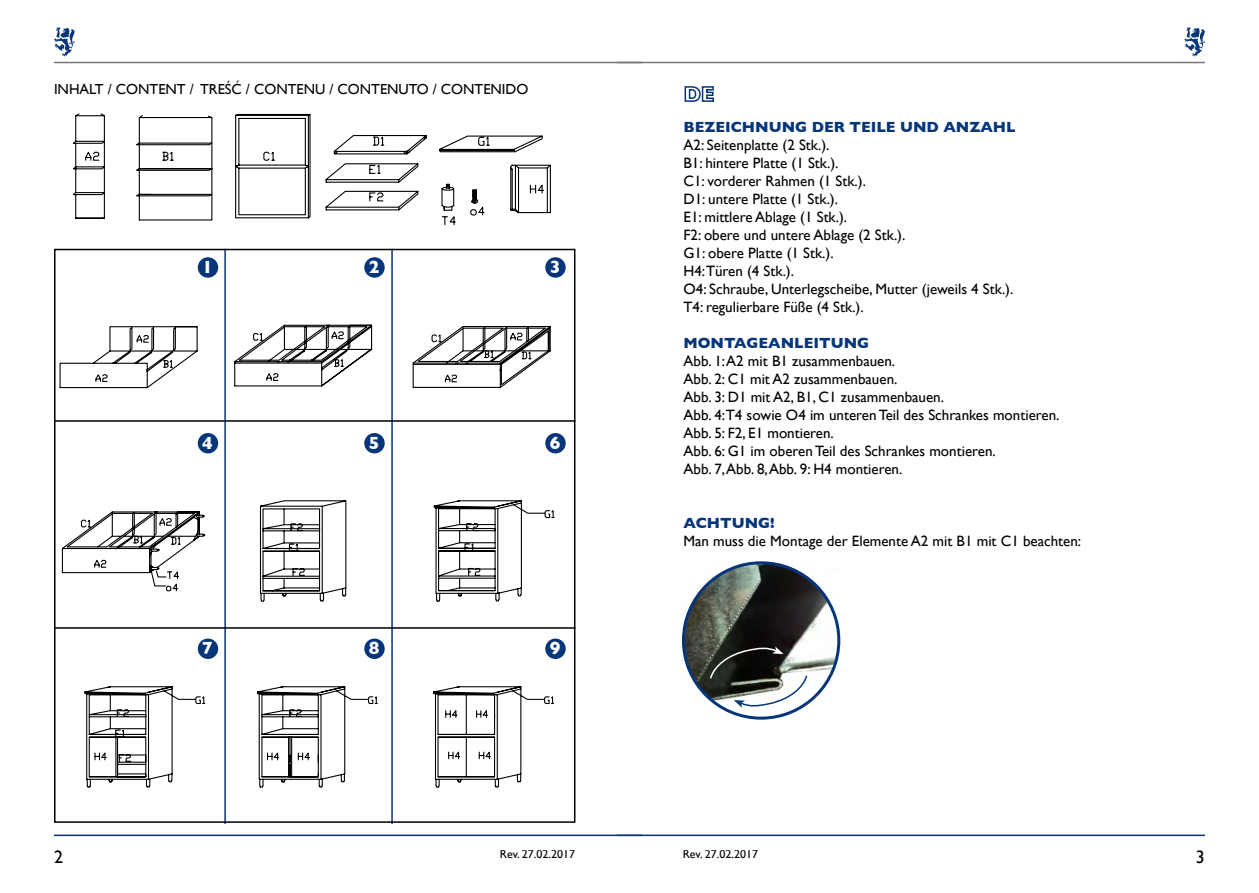
<style>
.page{position:relative;width:1259px;height:893px;background:#fff}
.page>*{position:absolute;margin:0;border:0;box-sizing:border-box;transform-origin:0 0}
.t1{font:700 18px "Gill Sans";color:#fff}
.t2{font:18px "Gill Sans";color:#000}
.t3{font:15px/18px "Gill Sans";color:#000}
.t4{font:700 15px "Gill Sans";color:#06357a}
.t5{font:14.55px "Gill Sans";color:#000}
.t6{font:12px "Gill Sans";color:#000}
</style>
<div class="page">
<hr style="left:54px;top:62px;width:588px;height:1px;background:#737577">
<hr style="left:54px;top:835px;width:588px;height:1px;background:#06357a">
<svg style="left:54px;top:27px;width:21px;height:30px"></svg>
<hr style="left:224px;top:249px;width:2px;height:575px;background:#06357a">
<hr style="left:617px;top:62px;width:588px;height:1px;background:#737577">
<hr style="left:617px;top:835px;width:588px;height:1px;background:#06357a">
<svg style="left:1184px;top:27px;width:21px;height:30px"></svg>
<svg style="left:684px;top:86px;width:30px;height:16px"></svg>
<svg style="left:59px;top:113px;width:494px;height:212px"></svg>
<svg style="left:59px;top:325px;width:493px;height:249px"></svg>
<svg style="left:84px;top:503px;width:471px;height:285px"></svg>
<hr style="left:391px;top:249px;width:2px;height:575px;background:#06357a">
<div style="left:54px;top:249px;width:521px;height:574px;border:2px solid #000"></div>
<div style="left:364px;top:257px;width:21px;height:21px;background:#06357a;border-radius:50%"></div>
<div style="left:545px;top:257px;width:21px;height:21px;background:#06357a;border-radius:50%"></div>
<div style="left:198px;top:433px;width:20px;height:20px;background:#06357a;border-radius:50%"></div>
<div style="left:364px;top:433px;width:21px;height:20px;background:#06357a;border-radius:50%"></div>
<div style="left:545px;top:433px;width:21px;height:20px;background:#06357a;border-radius:50%"></div>
<div style="left:198px;top:639px;width:20px;height:20px;background:#06357a;border-radius:50%"></div>
<div style="left:364px;top:639px;width:21px;height:20px;background:#06357a;border-radius:50%"></div>
<div style="left:545px;top:639px;width:21px;height:20px;background:#06357a;border-radius:50%"></div>
<hr style="left:54px;top:420px;width:521px;height:2px;background:#000">
<hr style="left:54px;top:627px;width:521px;height:2px;background:#000">
<img style="left:683px;top:562px;width:156px;height:139px">
<svg style="left:709px;top:646px;width:99px;height:62px"></svg>
<div style="left:682px;top:561px;width:158px;height:159px;border:3px solid #06357a;border-radius:50%"></div>
<p class="t5" style="left:54px;top:81px;width:476px">INHALT / CONTENT / TREŚĆ / CONTENU / CONTENUTO / CONTENIDO</p>
<p class="t1" style="left:202px;top:256px;width:12px">1</p>
<p class="t1" style="left:369px;top:256px;width:12px">2</p>
<p class="t1" style="left:550px;top:256px;width:12px">3</p>
<p class="t1" style="left:202px;top:432px;width:12px">4</p>
<p class="t1" style="left:369px;top:432px;width:12px">5</p>
<p class="t1" style="left:550px;top:432px;width:12px">6</p>
<p class="t1" style="left:202px;top:638px;width:12px">7</p>
<p class="t1" style="left:369px;top:638px;width:12px">8</p>
<p class="t1" style="left:550px;top:638px;width:12px">9</p>
<p class="t4" style="left:683px;top:118px;width:334px">BEZEICHNUNG DER TEILE UND ANZAHL</p>
<p class="t3" style="left:683px;top:135px;width:331px">A2: Seitenplatte (2 Stk.).<br>B1: hintere Platte (1 Stk.).<br>C1: vorderer Rahmen (1 Stk.).<br>D1: untere Platte (1 Stk.).<br>E1: mittlere Ablage (1 Stk.).<br>F2: obere und untere Ablage (2 Stk.).<br>G1: obere Platte (1 Stk.).<br>H4:Türen (4 Stk.).<br>O4: Schraube, Unterlegscheibe, Mutter (jeweils 4 Stk.).<br>T4: regulierbare Füße (4 Stk.).</p>
<p class="t4" style="left:683px;top:334px;width:187px">MONTAGEANLEITUNG</p>
<p class="t3" style="left:683px;top:351px;width:377px">Abb. 1: A2 mit B1 zusammenbauen.<br>Abb. 2: C1 mit A2 zusammenbauen.<br>Abb. 3: D1 mit A2, B1, C1 zusammenbauen.<br>Abb. 4:T4 sowie O4 im unteren Teil des Schrankes montieren.<br>Abb. 5: F2, E1 montieren.<br>Abb. 6: G1 im oberen Teil des Schrankes montieren.<br>Abb. 7, Abb. 8, Abb. 9: H4 montieren.</p>
<p class="t4" style="left:683px;top:514px;width:93px">ACHTUNG!</p>
<p class="t3" style="left:683px;top:531px;width:399px">Man muss die Montage der Elemente A2 mit B1 mit C1 beachten:</p>
<p class="t2" style="left:54px;top:846px;width:10px">2</p>
<p class="t6" style="left:500px;top:847px;width:77px">Rev. 27.02.2017</p>
<p class="t6" style="left:682px;top:847px;width:77px">Rev. 27.02.2017</p>
<p class="t2" style="left:1196px;top:846px;width:10px">3</p>
</div>
